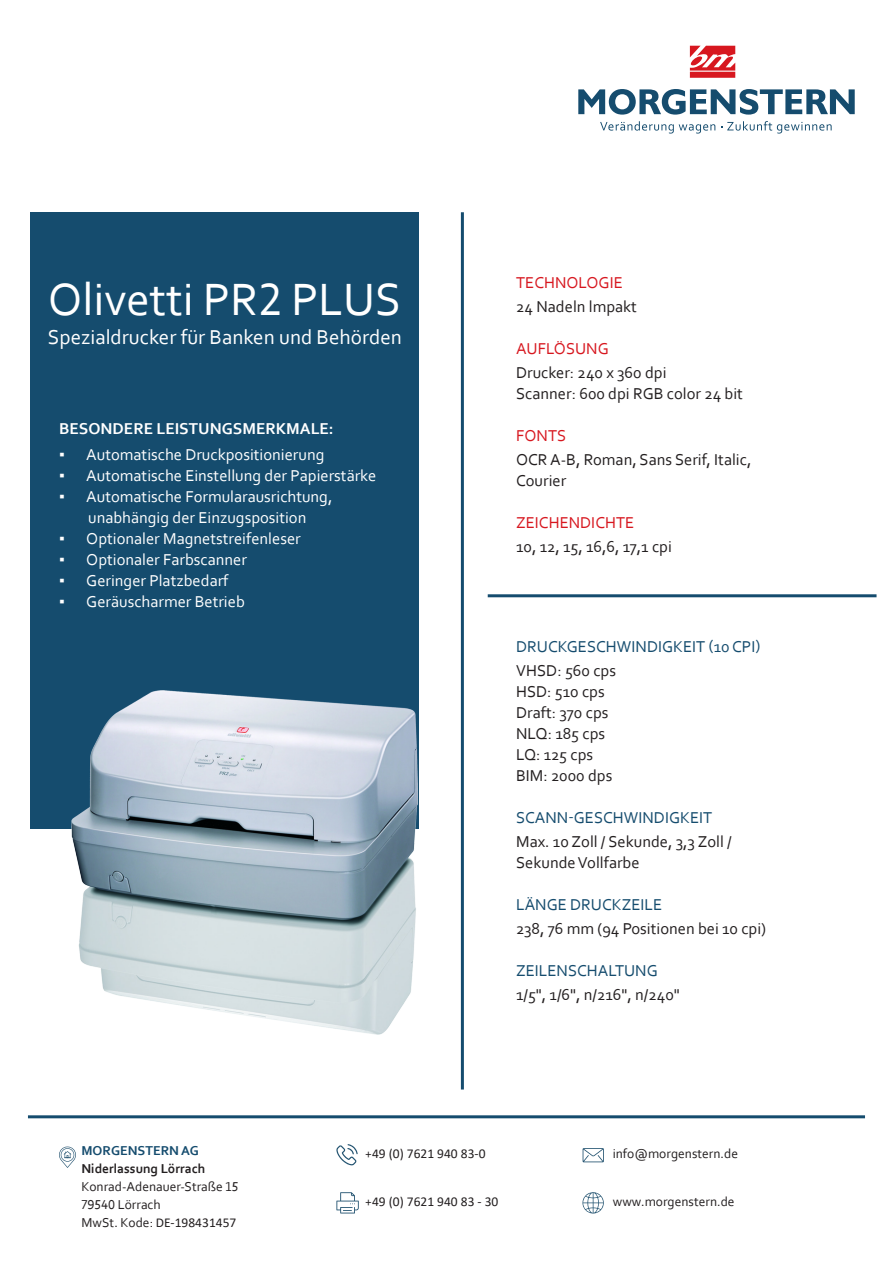
<style>
.page{position:relative;width:893px;height:1263px;background:#fff}
.page>*{position:absolute;margin:0;border:0;box-sizing:border-box;transform-origin:0 0}
.t1{font:47.4px "Corbel";color:#fff}
.t2{font:21px "Corbel";color:#fff}
.t3{font:16.5px/21px "Corbel";color:#231f20}
.t4{font:16.5px/21px "Corbel";color:#fff;text-align:center}
.t5{font:16.5px "Corbel";color:#154c6e}
.t6{font:16.5px "Corbel";color:#d7171f}
.t7{font:700 16.5px "Corbel";color:#fff}
.t8{font:13.5px/18px "Corbel";color:#231f20}
.t9{font:13.5px "Calibri";color:#231f20}
.t10{font:700 13.5px "Corbel";color:#231f20}
.t11{font:700 13.5px "Corbel";color:#154c6e}
.s1{font-family:"Times New Roman"}
.s2{font-family:"Corbel"}
</style>
<div class="page">
<div style="left:31px;top:212px;width:388px;height:616px;background:#154c6e"></div>
<hr style="left:461px;top:212px;width:3px;height:877px;background:#154c6e">
<hr style="left:28px;top:1115px;width:837px;height:3px;background:#154c6e">
<img style="left:72px;top:690px;width:345px;height:345px">
<svg style="left:59px;top:1146px;width:17px;height:22px"></svg>
<svg style="left:336px;top:1144px;width:22px;height:21px"></svg>
<svg style="left:336px;top:1192px;width:23px;height:21px"></svg>
<svg style="left:583px;top:1148px;width:21px;height:14px"></svg>
<svg style="left:582px;top:1192px;width:22px;height:21px"></svg>
<hr style="left:488px;top:594px;width:388px;height:3px;background:#154c6e">
<svg style="left:578px;top:89px;width:277px;height:26px"></svg>
<svg style="left:690px;top:46px;width:45px;height:32px"></svg>
<svg style="left:600px;top:121px;width:115px;height:13px"></svg>
<svg style="left:721px;top:121px;width:111px;height:13px"></svg>
<h1 class="t1" style="left:48px;top:270px;width:355px">Olivetti PR2 PLUS</h1>
<p class="t2" style="left:48px;top:324px;width:356px">Spezialdrucker für Banken und Behörden</p>
<p class="t7" style="left:59px;top:418px;width:276px">BESONDERE LEISTUNGSMERKMALE:</p>
<p class="t4" style="left:59px;top:443px;width:267px"><span class="s1">▪</span> Automatische Druckpositionierung</p>
<p class="t4" style="left:59px;top:464px;width:318px"><span class="s1">▪</span> Automatische Einstellung der Papierstärke</p>
<p class="t4" style="left:59px;top:485px;width:275px"><span class="s1">▪</span> Automatische Formularausrichtung, unabhängig der Einzugsposition</p>
<p class="t4" style="left:59px;top:527px;width:243px"><span class="s1">▪</span> Optionaler Magnetstreifenleser</p>
<p class="t4" style="left:59px;top:548px;width:189px"><span class="s1">▪</span> Optionaler Farbscanner</p>
<p class="t4" style="left:59px;top:569px;width:171px"><span class="s1">▪</span> Geringer Platzbedarf</p>
<p class="t4" style="left:59px;top:590px;width:187px"><span class="s1">▪</span> Geräuscharmer Betrieb</p>
<p class="t6" style="left:516px;top:272px;width:108px">TECHNOLOGIE</p>
<p class="t3" style="left:516px;top:296px;width:122px">24 Nadeln lmpakt</p>
<p class="t6" style="left:516px;top:338px;width:94px">AUFLÖSUNG</p>
<p class="t3" style="left:516px;top:362px;width:228px">Drucker: 240 x 360 dpi<br>Scanner: 600 dpi RGB color 24 bit</p>
<p class="t6" style="left:516px;top:425px;width:52px">FONTS</p>
<p class="t3" style="left:516px;top:449px;width:237px">OCR A-B, Roman, Sans Serif, Italic,<br>Courier</p>
<p class="t6" style="left:516px;top:512px;width:120px">ZEICHENDICHTE</p>
<p class="t3" style="left:516px;top:536px;width:157px">10, 12, 15, 16,6, 17,1 cpi</p>
<p class="t5" style="left:516px;top:637px;width:246px">DRUCKGESCHWINDIGKEIT (10 CPI)</p>
<p class="t3" style="left:516px;top:660px;width:101px">VHSD: 560 cps<br>HSD: 510 cps<br>Draft: 370 cps<br>NLQ: 185 cps<br>LQ: 125 cps<br>BIM: 2000 dps</p>
<p class="t5" style="left:516px;top:808px;width:198px">SCANN-GESCHWINDIGKEIT</p>
<p class="t3" style="left:516px;top:831px;width:217px">Max. 10 Zoll / Sekunde, 3,3 Zoll /<br>Sekunde Vollfarbe</p>
<p class="t5" style="left:516px;top:895px;width:148px">LÄNGE DRUCKZEILE</p>
<p class="t3" style="left:516px;top:918px;width:252px">238, 76 mm (94 Positionen bei 10 cpi)</p>
<p class="t5" style="left:516px;top:961px;width:143px">ZEILENSCHALTUNG</p>
<p class="t3" style="left:516px;top:984px;width:165px">1/5", 1/6", n/216", n/240"</p>
<p class="t11" style="left:81px;top:1142px;width:119px">MORGENSTERN AG</p>
<p class="t10" style="left:81px;top:1160px;width:125px">Niderlassung Lörrach</p>
<p class="t8" style="left:81px;top:1177px;width:158px">Konrad-Adenauer-Straße 15<br>79540 Lörrach</p>
<p class="t9" style="left:81px;top:1213px;width:156px"><span class="s2">MwSt. Kode:</span> DE-198431457</p>
<p class="t9" style="left:365px;top:1144px;width:122px"><span class="s2">+</span>49 (0) 7621 940 83-0</p>
<p class="t9" style="left:365px;top:1192px;width:135px"><span class="s2">+</span>49 (0) 7621 940 83 - 30</p>
<p class="t8" style="left:613px;top:1144px;width:127px">info@morgenstern.de</p>
<p class="t8" style="left:613px;top:1192px;width:123px">www.morgenstern.de</p>
</div>
